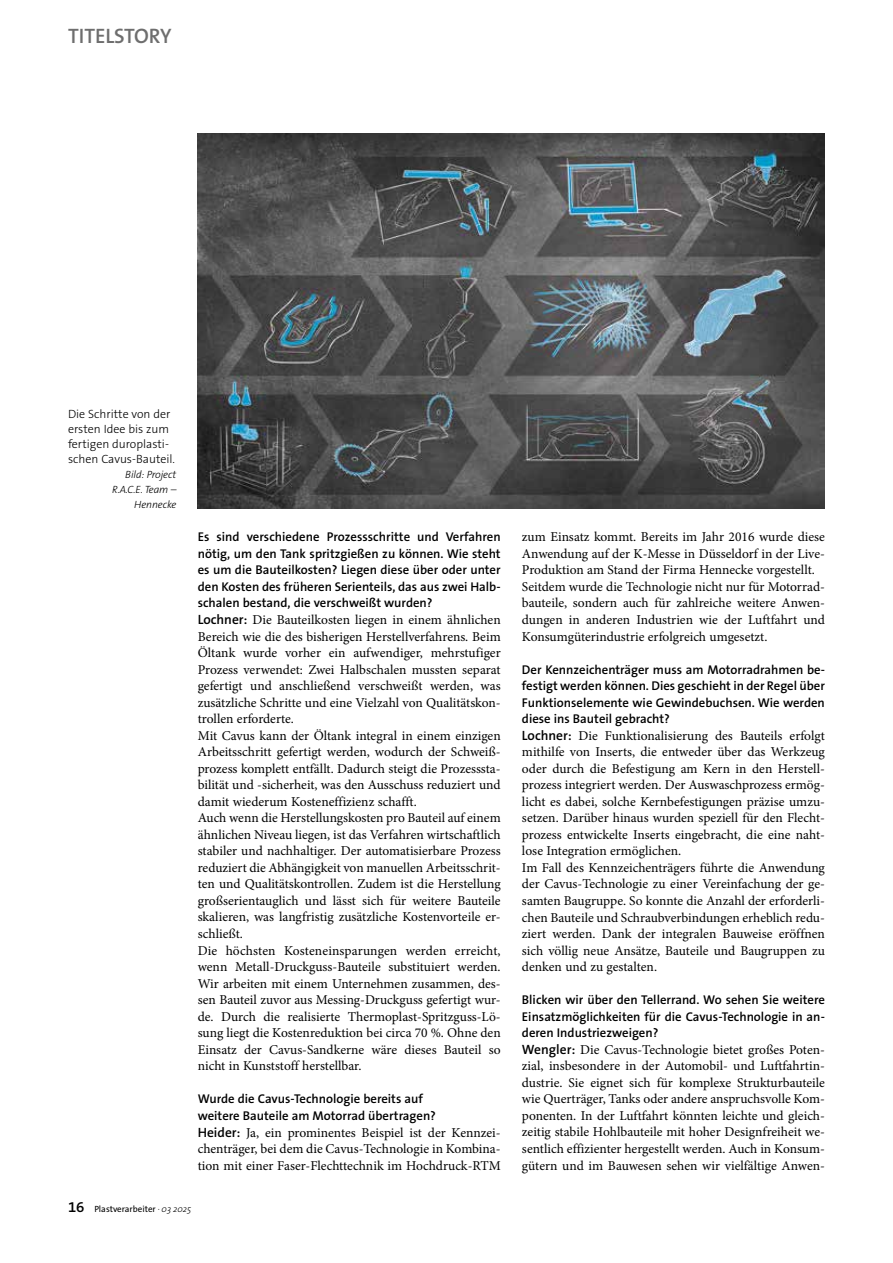
<style>
.page{position:relative;width:893px;height:1263px;background:#fff}
.page>*{position:absolute;margin:0;border:0;box-sizing:border-box;transform-origin:0 0}
.t1{font:600 21px "The Sans Os F";color:#6e6e6e}
.t2{font:13.5px/16.5px "Minion Pro";color:#000}
.t3{font:600 12.75px/16.5px "The Sans Os F";color:#000;text-align:justify}
.t4{font:300 12px/15px "The Sans Os F";color:#000}
.t5{font:italic 300 10.5px/15px "The Sans Os F";letter-spacing:-.01em;color:#000;text-align:right}
.t6{font:9px "The Sans Os F";color:#000}
.s1{font-family:"The Sans Os F";font-weight:600}
.s2{font-weight:600;font-size:15px}
.s3{font-weight:300;font-style:italic}
</style>
<div class="page">
<img style="left:198px;top:134px;width:627px;height:374px">
<h1 class="t1" style="left:68px;top:22px;width:105px">TITELSTORY</h1>
<p class="t4" style="left:68px;top:407px;width:109px">Die Schritte von der ersten Idee bis zum fertigen duroplasti&shy;schen Cavus-Bauteil.</p>
<p class="t5" style="left:112px;top:467px;width:66px">Bild: Project<br>R.A.C.E. Team –<br>Hennecke</p>
<p class="t3" style="left:198px;top:529px;width:305px">Es sind verschiedene Prozessschritte und Verfahren nötig, um den Tank spritzgießen zu können. Wie steht es um die Bauteilkosten? Liegen diese über oder unter den Kosten des früheren Serienteils, das aus zwei Halb&shy;schalen bestand, die verschweißt wurden?</p>
<p class="t2" style="left:198px;top:611px;width:304px"><span class="s1">Lochner:</span> Die Bauteilkosten liegen in einem ähnlichen Bereich wie die des bisherigen Herstellverfahrens. Beim Öltank wurde vorher ein aufwendiger, mehrstufiger Prozess verwendet: Zwei Halbschalen mussten separat gefertigt und anschließend verschweißt werden, was zusätzliche Schritte und eine Vielzahl von Qualitätskon&shy;trollen erforderte.<br>Mit Cavus kann der Öltank integral in einem einzigen Arbeitsschritt gefertigt werden, wodurch der Schweiß&shy;prozess komplett entfällt. Dadurch steigt die Prozesssta&shy;bilität und -sicherheit, was den Ausschuss reduziert und damit wiederum Kosteneffizienz schafft.<br>Auch wenn die Herstellungskosten pro Bauteil auf einem ähnlichen Niveau liegen, ist das Verfahren wirtschaftlich stabiler und nachhaltiger. Der automatisierbare Prozess reduziert die Abhängigkeit von manuellen Arbeitsschrit&shy;ten und Qualitätskontrollen. Zudem ist die Herstellung großserientauglich und lässt sich für weitere Bauteile skalieren, was langfristig zusätzliche Kostenvorteile er&shy;schließt.<br>Die höchsten Kosteneinsparungen werden erreicht, wenn Metall-Druckguss-Bauteile substituiert werden.<br>Wir arbeiten mit einem Unternehmen zusammen, des&shy;sen Bauteil zuvor aus Messing-Druckguss gefertigt wur&shy;de. Durch die realisierte Thermoplast-Spritzguss-Lö&shy;sung liegt die Kostenreduktion bei circa 70 %. Ohne den Einsatz der Cavus-Sandkerne wäre dieses Bauteil so nicht in Kunststoff herstellbar.</p>
<p class="t3" style="left:198px;top:1091px;width:240px">Wurde die Cavus-Technologie bereits auf weitere Bauteile am Motorrad übertragen?</p>
<p class="t2" style="left:198px;top:1124px;width:304px;text-align:justify"><span class="s1">Heider:</span> Ja, ein prominentes Beispiel ist der Kennzei&shy;chenträger, bei dem die Cavus-Technologie in Kombina&shy;tion mit einer Faser-Flechttechnik im Hochdruck-RTM</p>
<p class="t6" style="left:68px;top:1203px;width:125px"><span class="s2">16</span> Plastverarbeiter <span class="s3">· 03 2025</span></p>
<p class="t2" style="left:522px;top:529px;width:304px">zum Einsatz kommt. Bereits im Jahr 2016 wurde diese Anwendung auf der K-Messe in Düsseldorf in der Live-Produktion am Stand der Firma Hennecke vorgestellt.<br>Seitdem wurde die Technologie nicht nur für Motorrad&shy;bauteile, sondern auch für zahlreiche weitere Anwen&shy;dungen in anderen Industrien wie der Luftfahrt und Konsumgüterindustrie erfolgreich umgesetzt.</p>
<p class="t3" style="left:522px;top:661px;width:304px">Der Kennzeichenträger muss am Motorradrahmen be&shy;festigt werden können. Dies geschieht in der Regel über Funktionselemente wie Gewindebuchsen. Wie werden diese ins Bauteil gebracht?</p>
<p class="t2" style="left:522px;top:727px;width:304px"><span class="s1">Lochner:</span> Die Funktionalisierung des Bauteils erfolgt mithilfe von Inserts, die entweder über das Werkzeug oder durch die Befestigung am Kern in den Herstell&shy;prozess integriert werden. Der Auswaschprozess ermög&shy;licht es dabei, solche Kernbefestigungen präzise umzu&shy;setzen. Darüber hinaus wurden speziell für den Flecht&shy;prozess entwickelte Inserts eingebracht, die eine naht&shy;lose Integration ermöglichen.<br>Im Fall des Kennzeichenträgers führte die Anwendung der Cavus-Technologie zu einer Vereinfachung der ge&shy;samten Baugruppe. So konnte die Anzahl der erforderli&shy;chen Bauteile und Schraubverbindungen erheblich redu&shy;ziert werden. Dank der integralen Bauweise eröffnen sich völlig neue Ansätze, Bauteile und Baugruppen zu denken und zu gestalten.</p>
<p class="t3" style="left:522px;top:992px;width:304px">Blicken wir über den Tellerrand. Wo sehen Sie weitere Einsatzmöglichkeiten für die Cavus-Technologie in an&shy;deren Industriezweigen?</p>
<p class="t2" style="left:522px;top:1041px;width:304px;text-align:justify"><span class="s1">Wengler:</span> Die Cavus-Technologie bietet großes Poten&shy;zial, insbesondere in der Automobil- und Luftfahrtin&shy;dustrie. Sie eignet sich für komplexe Strukturbauteile wie Querträger, Tanks oder andere anspruchsvolle Kom&shy;ponenten. In der Luftfahrt könnten leichte und gleich&shy;zeitig stabile Hohlbauteile mit hoher Designfreiheit we&shy;sentlich effizienter hergestellt werden. Auch in Konsum&shy;gütern und im Bauwesen sehen wir vielfältige Anwen-</p>
</div>
